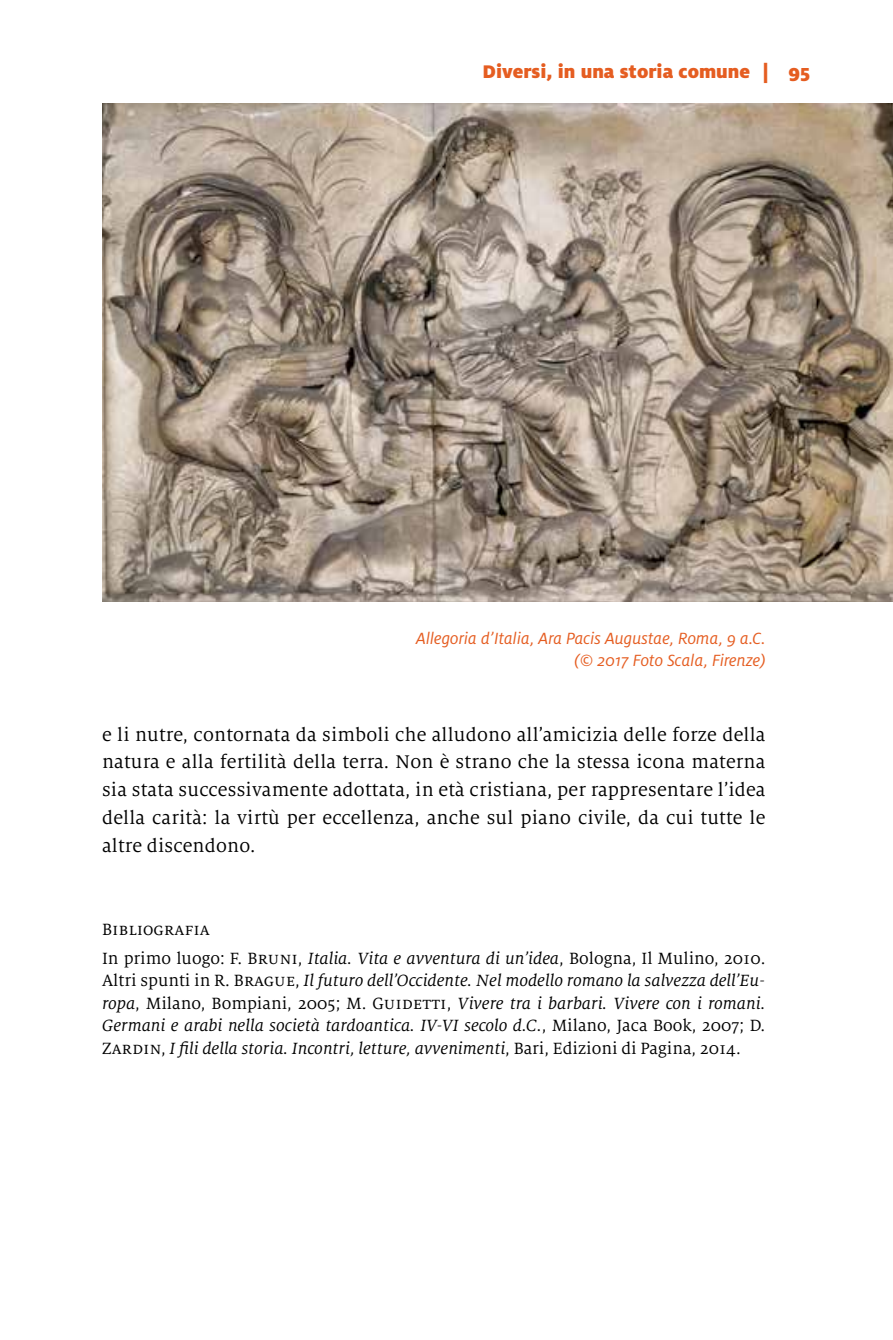
<style>
.page{position:relative;width:893px;height:1340px;background:#fff}
.page>*{position:absolute;margin:0;border:0;box-sizing:border-box;transform-origin:0 0}
.t1{font:20.25px/27.7px "Milo Serif OT";letter-spacing:.01em;color:#000;text-align:justify}
.t2{font:900 20.25px "Milo OT";color:#e55d21}
.t3{font:italic 18px/22.5px "Milo Serif OT";color:#000;text-align:justify}
.t4{font:18px/28.8px "Milo Serif OT";color:#000}
.t5{font:italic 18px/22.5px "Milo OT";color:#e55d21;text-align:right}
.s1{font-style:italic}
.s2{font-style:normal}
</style>
<div class="page">
<img style="left:102px;top:104px;width:791px;height:497px">
<p class="t2" style="left:482px;top:60px;width:329px">Diversi, in una storia comune | 95</p>
<p class="t5" style="left:416px;top:627px;width:351px">Allegoria d’Italia, Ara Pacis Augustae, Roma, 9 a.C. (© 2017 Foto Scala, Firenze)</p>
<p class="t1" style="left:102px;top:720px;width:665px">e li nutre, contornata da simboli che alludono all’amicizia delle forze della natura e alla fertilità della terra. Non è strano che la stessa icona materna sia stata successivamente adottata, in età cristiana, per rappresentare l’idea della carità: la virtù per eccellenza, anche sul piano civile, da cui tutte le altre discendono.</p>
<p class="t4" style="left:102px;top:915px;width:665px">Bibliografia<br>In primo luogo: F. Bruni, <span class="s1">Italia. Vita e avventura di un’idea</span>, Bologna, Il Mulino, 2010.</p>
<p class="t3" style="left:102px;top:969px;width:665px"><span class="s2">Altri spunti in R. Brague,</span> Il futuro dell’Occidente. Nel modello romano la salvezza dell’Eu&shy;ropa<span class="s2">, Milano, Bompiani, 2005; M. Guidetti,</span> Vivere tra i barbari. Vivere con i romani.<br>Germani e arabi nella società tardoantica. IV-VI secolo d.C.<span class="s2">, Milano, Jaca Book, 2007; D.<br>Zardin,</span> I fili della storia. Incontri, letture, avvenimenti<span class="s2">, Bari, Edizioni di Pagina, 2014.</span></p>
</div>
